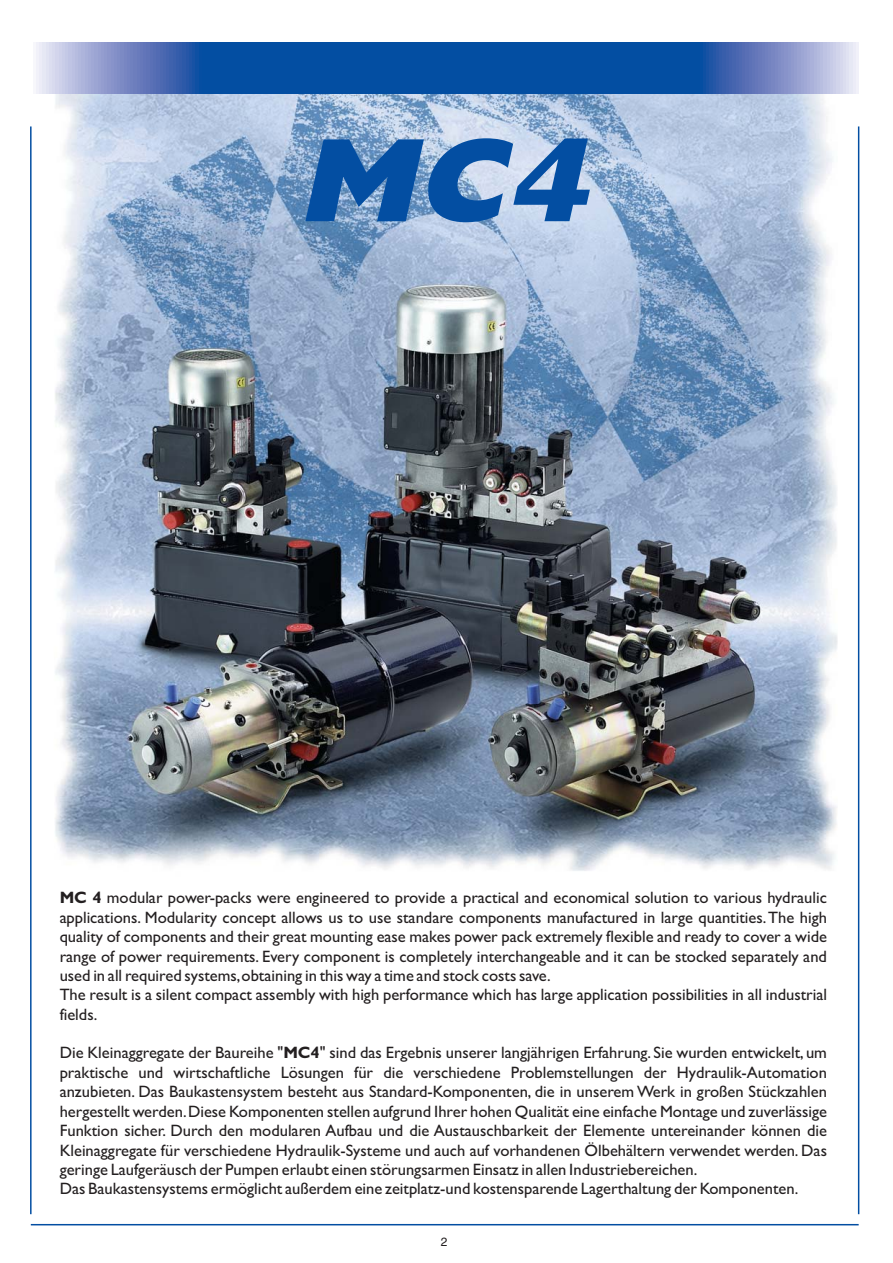
<style>
.page{position:relative;width:893px;height:1263px;background:#fff}
.page>*{position:absolute;margin:0;border:0;box-sizing:border-box;transform-origin:0 0}
.t1{font:italic 800 120px "Gill Sans";color:#034ea2}
.t2{font:16.5px/19.5px "Gill Sans";color:#231f20}
.t3{font:12px "Helvetica";color:#231f20}
.s1{font-weight:700}
</style>
<div class="page">
<img style="left:55px;top:94px;width:803px;height:805px">
<svg style="left:36px;top:43px;width:823px;height:51px;background:#3469b1"></svg>
<hr style="left:30px;top:126px;width:2px;height:1088px;background:#034ea2">
<hr style="left:31px;top:1224px;width:828px;height:1px;background:#034ea2">
<hr style="left:858px;top:126px;width:1px;height:1088px;background:#034ea2">
<h1 class="t1" style="left:297px;top:139px;width:316px">MC4</h1>
<p class="t2" style="left:60px;top:890px;width:769px"><span class="s1">MC 4</span> modular power-packs were engineered to provide a practical and economical solution to various hydraulic</p>
<p class="t2" style="left:60px;top:909px;width:769px">applications. Modularity concept allows us to use standare components manufactured in large quantities.The high quality of components and their great mounting ease makes power pack extremely flexible and ready to cover a wide range of power requirements. Every component is completely interchangeable and it can be stocked separately and used in all required systems,obtaining in this way a time and stock costs save.<br>The result is a silent compact assembly with high performance which has large application possibilities in all industrial fields.</p>
<p class="t2" style="left:60px;top:1045px;width:769px">Die Kleinaggregate der Baureihe "<span class="s1">MC4</span>" sind das Ergebnis unserer langjährigen Erfahrung.Sie wurden entwickelt,um</p>
<p class="t2" style="left:60px;top:1064px;width:769px">praktische und wirtschaftliche Lösungen für die verschiedene Problemstellungen der Hydraulik-Automation anzubieten. Das Baukastensystem besteht aus Standard-Komponenten, die in unserem Werk in großen Stückzahlen hergestellt werden.Diese Komponenten stellen aufgrund Ihrer hohen Qualität eine einfache Montage und zuverlässige Funktion sicher. Durch den modularen Aufbau und die Austauschbarkeit der Elemente untereinander können die Kleinaggregate für verschiedene Hydraulik-Systeme und auch auf vorhandenen Ölbehältern verwendet werden. Das geringe Laufgeräusch der Pumpen erlaubt einen störungsarmen Einsatz in allen Industriebereichen.<br>Das Baukastensystems ermöglicht außerdem eine zeitplatz-und kostensparende Lagerthaltung der Komponenten.</p>
<p class="t3" style="left:441px;top:1238px;width:8px">2</p>
</div>
